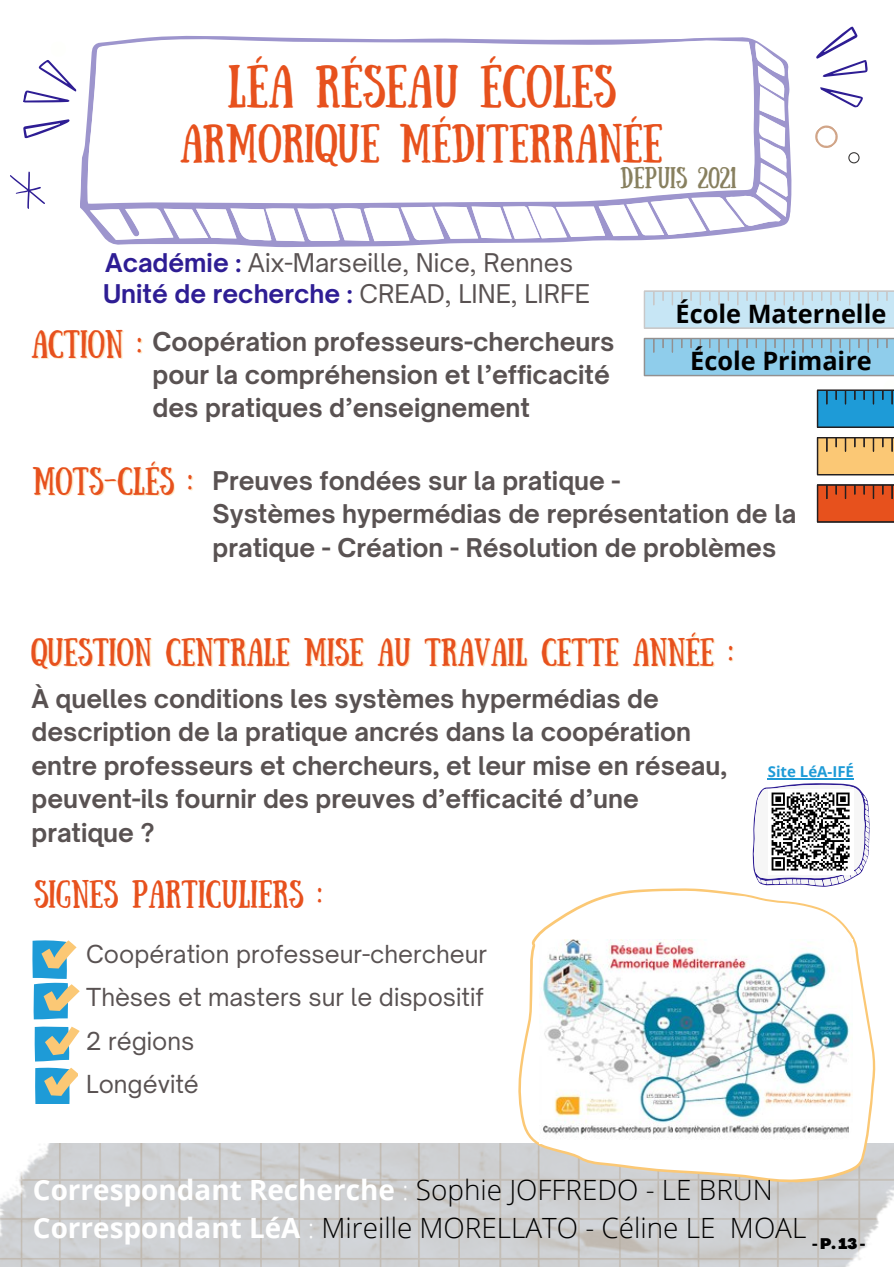
<style>
.page{position:relative;width:894px;height:1267px;background:#fff}
.page>*{position:absolute;margin:0;border:0;box-sizing:border-box;transform-origin:0 0}
.t1{font:42.9px "Sunday";color:#e7511d}
.t2{font:38.7px "Sunday";color:#e7511d}
.t3{font:300 27.9px/38.4px "Open Sans";color:#000}
.t4{font:27.9px "Sunday";color:#e7511d}
.t5{font:700 25.2px "Open Sans";color:#000}
.t6{font:700 24.9px/33px "Open Sauce One";color:#595252}
.t7{font:700 24.6px/33.6px "Open Sauce One";color:#595252}
.t8{font:24.6px "Open Sauce One";color:#595252}
.t9{font:700 24.6px "Open Sauce One";color:#2e1d94}
.t10{font:23.7px/43.2px "Open Sauce One";color:#595252}
.t11{font:21.3px "Sunday";color:#88805f}
.t12{font:700 15px "Open Sans";color:#1e9bd7}
.t13{font:900 15px "Agrandir";color:#000}
.s1{font-weight:700;color:#2e1d94}
.s2{font-weight:400;color:#595252}
.s3{font-family:"Sunday";font-weight:400;font-size:27.9px;color:#e7511d}
.s4{font-weight:700;color:#fff}
.s5{color:#fff}
</style>
<div class="page">
<svg style="left:816px;top:26px;width:52px;height:82px"></svg>
<svg style="left:10px;top:171px;width:35px;height:38px"></svg>
<svg style="left:23px;top:60px;width:54px;height:79px"></svg>
<svg style="left:848px;top:152px;width:11px;height:11px"></svg>
<svg style="left:815px;top:125px;width:23px;height:23px"></svg>
<svg style="left:86px;top:35px;width:705px;height:213px"></svg>
<img style="left:0;top:1143px;width:893px;height:124px">
<svg style="left:517px;top:888px;width:358px;height:294px"></svg>
<svg style="left:643px;top:338px;width:250px;height:38px;background:#8fc6e0"></svg>
<svg style="left:643px;top:291px;width:250px;height:38px;background:#c7e2ef"></svg>
<svg style="left:816px;top:484px;width:77px;height:39px;background:#c94c21"></svg>
<svg style="left:816px;top:390px;width:77px;height:38px;background:#208bbf"></svg>
<svg style="left:816px;top:437px;width:77px;height:38px;background:#deb26b"></svg>
<svg style="left:32px;top:940px;width:48px;height:121px"></svg>
<svg style="left:35px;top:1067px;width:43px;height:36px;background:#84b9c1"></svg>
<svg style="left:752px;top:783px;width:117px;height:104px"></svg>
<img style="left:539px;top:939px;width:313px;height:205px">
<hr style="left:767px;top:778px;width:86px;height:2px;background:#1e9bd7">
<h1 class="t1" style="left:227px;top:56px;width:390px">LÉA RÉSEAU ÉCOLES</h1>
<h2 class="t2" style="left:180px;top:116px;width:484px">ARMORIQUE MÉDITERRANÉE</h2>
<p class="t11" style="left:620px;top:163px;width:118px">DEPUIS 2021</p>
<p class="t8" style="left:105px;top:247px;width:469px"><span class="s1">Académie :</span> Aix-Marseille, Nice, Rennes</p>
<p class="t9" style="left:103px;top:278px;width:488px">Unité de recherche : <span class="s2">CREAD, LINE, LIRFE</span></p>
<p class="t6" style="left:152px;top:325px;width:463px;text-indent:-121px"><span class="s3">ACTION :</span> Coopération professeurs-chercheurs pour la compréhension et l’efficacité des pratiques d’enseignement</p>
<p class="t5" style="left:675px;top:296px;width:212px">École Maternelle</p>
<p class="t5" style="left:690px;top:343px;width:183px">École Primaire</p>
<p class="t4" style="left:32px;top:461px;width:161px">MOTS-CLÉS :</p>
<p class="t7" style="left:212px;top:464px;width:585px">Preuves fondées sur la pratique -<br>Systèmes hypermédias de représentation de la pratique - Création - Résolution de problèmes</p>
<p class="t4" style="left:31px;top:632px;width:702px">QUESTION CENTRALE MISE AU TRAVAIL CETTE ANNÉE :</p>
<p class="t7" style="left:31px;top:681px;width:697px">À quelles conditions les systèmes hypermédias de description de la pratique ancrés dans la coopération entre professeurs et chercheurs, et leur mise en réseau, peuvent-ils fournir des preuves d’efficacité d’une pratique ?</p>
<p class="t4" style="left:34px;top:875px;width:289px">SIGNES PARTICULIERS :</p>
<p class="t10" style="left:86px;top:932px;width:402px">Coopération professeur-chercheur<br>Thèses et masters sur le dispositif<br>2 régions<br>Longévité</p>
<p class="t12" style="left:767px;top:761px;width:88px">Site LéA-IFÉ</p>
<p class="t3" style="left:33px;top:1170px;width:774px"><span class="s4">Correspondant Recherche</span> <span class="s5">:</span> Sophie JOFFREDO - LE BRUN<br><span class="s4">Correspondant LéA</span> <span class="s5">:</span> Mireille MORELLATO - Céline LE MOAL</p>
<p class="t13" style="left:811px;top:1237px;width:55px">-P.13-</p>
</div>
